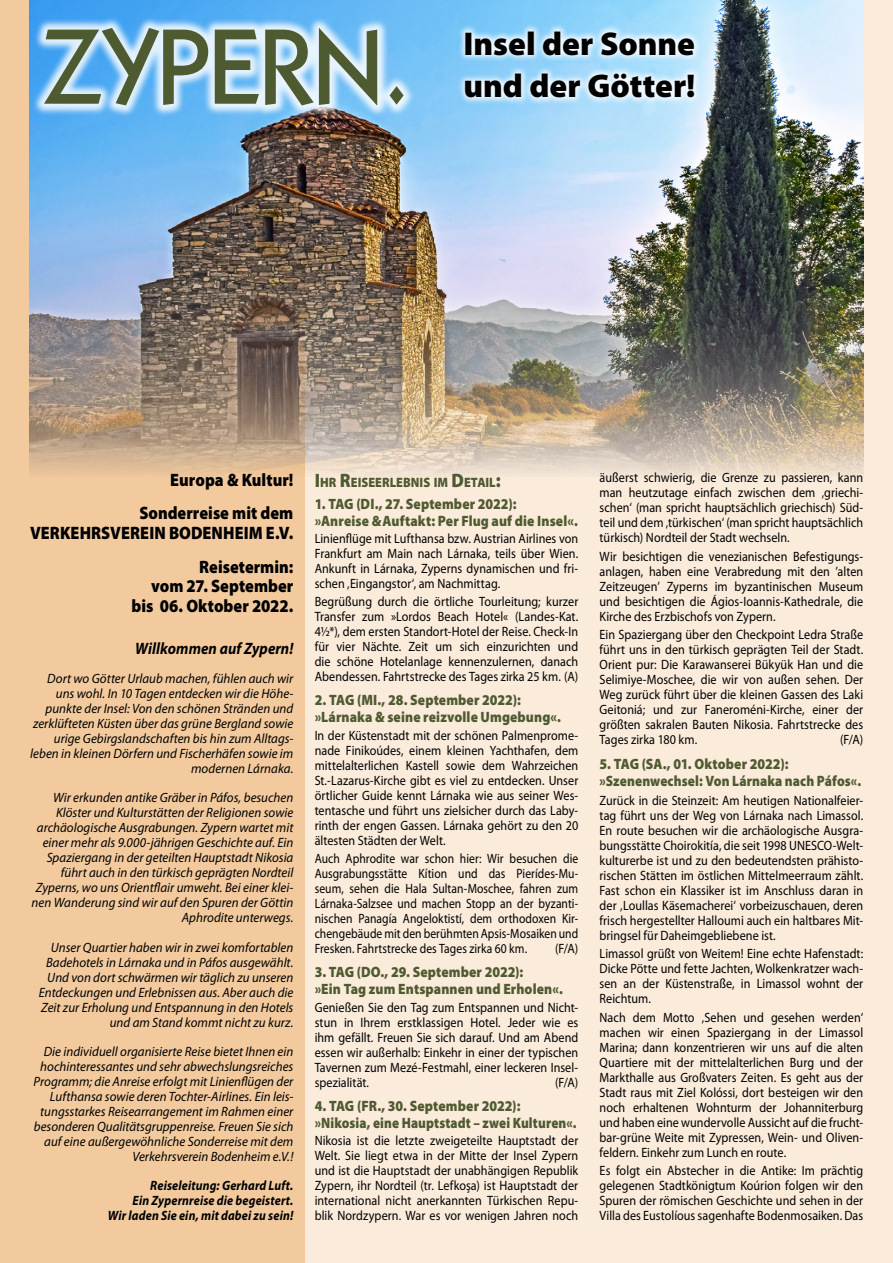
<style>
.page{position:relative;width:893px;height:1263px;background:#faebdb}
.page>*{position:absolute;margin:0;border:0;box-sizing:border-box;transform-origin:0 0}
.t1{font:500 108px "ITC Kabel Std";letter-spacing:-.01em;color:#4e5a30}
.t2{font:900 33px/42px "Myriad Pro";color:#000}
.t3{font:900 18px/33.8px "Myriad Pro";color:#000;text-align:right;scale:.9 1}
.t4{font:italic 700 16.5px "Myriad Pro";letter-spacing:.005em;color:#000;scale:.9 1}
.t5{font:900 15px/17.2px "Myriad Pro";letter-spacing:.01em;color:#4e5a30;scale:.9 1}
.t6{font:900 13.65px "Myriad Pro";letter-spacing:.005em;color:#4e5a30;scale:.9 1}
.t7{font:13.5px/15px "Myriad Pro";letter-spacing:.005em;color:#000;text-align:justify;scale:.9 1}
.t8{font:italic 13.5px/15px "Myriad Pro";color:#000;text-align:right;scale:.96 1}
.t9{font:13.5px/15px "Myriad Pro";letter-spacing:.005em;color:#000;text-align:justify;scale:.86 1}
.t10{font:italic 700 13.5px/15px "Myriad Pro";letter-spacing:.01em;color:#000;text-align:right;scale:.9 1}
.s1{font-size:19.5px}
</style>
<div class="page">
<div style="left:0;top:0;width:304px;height:1263px;background:#f2ca9e"></div>
<img style="left:30px;top:0;width:833px;height:476px">
<div style="left:32px;top:16px;width:383px;height:102px;background:#fff;opacity:.85"></div>
<div style="left:457px;top:23px;width:245px;height:82px;background:#fff;opacity:.85"></div>
<h1 class="t1" style="left:43px;top:3px;width:371px">ZYPERN.</h1>
<h2 class="t2" style="left:463px;top:21px;width:233px">Insel der Sonne und der Götter!</h2>
<h3 class="t3" style="left:139px;top:462px;width:173px">Europa &amp; Kultur!<br>Sonderreise mit dem</h3>
<h3 class="t3" style="left:30px;top:515px;width:294px">VERKEHRSVEREIN BODENHEIM E.V.<br>Reisetermin:</h3>
<h3 class="t3" style="left:131px;top:576px;width:181px;line-height:19.5px">vom 27. September bis 06. Oktober 2022.</h3>
<p class="t4" style="left:135px;top:637px;width:177px">Willkommen auf Zypern!</p>
<p class="t8" style="left:30px;top:671px;width:276px">Dort wo Götter Urlaub machen, fühlen auch wir uns wohl. In 10 Tagen entdecken wir die Höhe&shy;punkte der Insel: Von den schönen Stränden und zerklüfteten Küsten über das grüne Bergland sowie urige Gebirgslandschaften bis hin zum Alltags&shy;leben in kleinen Dörfern und Fischerhäfen sowie im modernen Lárnaka.</p>
<p class="t8" style="left:32px;top:790px;width:274px">Wir erkunden antike Gräber in Páfos, besuchen Klöster und Kulturstätten der Religionen sowie archäologische Ausgrabungen. Zypern wartet mit einer mehr als 9.000-jährigen Geschichte auf. Ein Spaziergang in der geteilten Hauptstadt Nikosia führt auch in den türkisch geprägten Nordteil Zyperns, wo uns Orientflair umweht. Bei einer klei&shy;nen Wanderung sind wir auf den Spuren der Göttin Aphrodite unterwegs.</p>
<p class="t8" style="left:39px;top:939px;width:267px">Unser Quartier haben wir in zwei komfortablen Badehotels in Lárnaka und in Páfos ausgewählt.<br>Und von dort schwärmen wir täglich zu unseren Entdeckungen und Erlebnissen aus. Aber auch die Zeit zur Erholung und Entspannung in den Hotels und am Stand kommt nicht zu kurz.</p>
<p class="t8" style="left:34px;top:1044px;width:272px">Die individuell organisierte Reise bietet Ihnen ein hochinteressantes und sehr abwechslungsreiches Programm; die Anreise erfolgt mit Linienflügen der Lufthansa sowie deren Tochter-Airlines. Ein leis&shy;tungsstarkes Reisearrangement im Rahmen einer besonderen Qualitätsgruppenreise. Freuen Sie sich auf eine außergewöhnliche Sonderreise mit dem Verkehrsverein Bodenheim e.V.!</p>
<p class="t10" style="left:108px;top:1178px;width:208px">Reiseleitung: Gerhard Luft.<br>Ein Zypernreise die begeistert.<br>Wir laden Sie ein, mit dabei zu sein!</p>
<p class="t6" style="left:315px;top:473px;width:208px"><span class="s1">I</span>HR <span class="s1">R</span>EISEERLEBNIS IM <span class="s1">D</span>ETAIL<span class="s1">:</span></p>
<p class="t5" style="left:315px;top:494px;width:294px">1. TAG (DI., 27. September 2022):<br>»Anreise &amp; Auftakt: Per Flug auf die Insel«.</p>
<p class="t7" style="left:315px;top:531px;width:294px">Linienflüge mit Lufthansa bzw. Austrian Airlines von Frankfurt am Main nach Lárnaka, teils über Wien.<br>Ankunft in Lárnaka, Zyperns dynamischen und fri&shy;schen ‚Eingangstor‘, am Nachmittag.</p>
<p class="t7" style="left:315px;top:594px;width:294px">Begrüßung durch die örtliche Tourleitung; kurzer Transfer zum »Lordos Beach Hotel« (Landes-Kat.<br>4½*), dem ersten Standort-Hotel der Reise. Check-In für vier Nächte. Zeit um sich einzurichten und die schöne Hotelanlage kennenzulernen, danach Abendessen. Fahrtstrecke des Tages zirka 25 km. (A)</p>
<p class="t5" style="left:315px;top:691px;width:275px">2. TAG (MI., 28. September 2022): »Lárnaka &amp; seine reizvolle Umgebung«.</p>
<p class="t7" style="left:315px;top:728px;width:294px">In der Küstenstadt mit der schönen Palmenprome&shy;nade Finikoúdes, einem kleinen Yachthafen, dem mittelalterlichen Kastell sowie dem Wahrzeichen St.-Lazarus-Kirche gibt es viel zu entdecken. Unser örtlicher Guide kennt Lárnaka wie aus seiner Wes&shy;tentasche und führt uns zielsicher durch das Laby&shy;rinth der engen Gassen. Lárnaka gehört zu den 20 ältesten Städten der Welt.</p>
<p class="t9" style="left:315px;top:850px;width:308px">Auch Aphrodite war schon hier: Wir besuchen die Ausgrabungsstätte Kítion und das Pierídes-Mu&shy;seum, sehen die Hala Sultan-Moschee, fahren zum Lárnaka-Salzsee und machen Stopp an der byzanti&shy;nischen Panagía Angeloktistí, dem orthodoxen Kir&shy;chengebäude mit den berühmten Apsis-Mosaiken und Fresken. Fahrtstrecke des Tages zirka 60 km.</p>
<p class="t7" style="left:555px;top:940px;width:27px">(F/A)</p>
<p class="t5" style="left:315px;top:962px;width:277px">3. TAG (DO., 29. September 2022):<br>»Ein Tag zum Entspannen und Erholen«.</p>
<p class="t7" style="left:315px;top:999px;width:294px">Genießen Sie den Tag zum Entspannen und Nicht&shy;stun in Ihrem erstklassigen Hotel. Jeder wie es ihm gefällt. Freuen Sie sich darauf. Und am Abend essen wir außerhalb: Einkehr in einer der typischen Tavernen zum Mezé-Festmahl, einer leckeren Insel&shy;spezialität.</p>
<p class="t7" style="left:555px;top:1074px;width:27px">(F/A)</p>
<p class="t5" style="left:315px;top:1096px;width:292px">4. TAG (FR., 30. September 2022): »Nikosia, eine Hauptstadt – zwei Kulturen«.</p>
<p class="t7" style="left:315px;top:1133px;width:294px">Nikosia ist die letzte zweigeteilte Hauptstadt der Welt. Sie liegt etwa in der Mitte der Insel Zypern und ist die Hauptstadt der unabhängigen Republik Zypern, ihr Nordteil (tr. Lefkoşa) ist Hauptstadt der international nicht anerkannten Türkischen Repu&shy;blik Nordzypern. War es vor wenigen Jahren noch</p>
<p class="t7" style="left:600px;top:470px;width:294px">äußerst schwierig, die Grenze zu passieren, kann man heutzutage einfach zwischen dem ‚griechi&shy;schen‘ (man spricht hauptsächlich griechisch) Süd&shy;teil und dem ‚türkischen‘ (man spricht hauptsächlich türkisch) Nordteil der Stadt wechseln.</p>
<p class="t7" style="left:600px;top:548px;width:294px">Wir besichtigen die venezianischen Befestigungs&shy;anlagen, haben eine Verabredung mit den ’alten Zeitzeugen’ Zyperns im byzantinischen Museum und besichtigen die Ágios-Ioannis-Kathedrale, die Kirche des Erzbischofs von Zypern.</p>
<p class="t7" style="left:600px;top:627px;width:294px">Ein Spaziergang über den Checkpoint Ledra Straße führt uns in den türkisch geprägten Teil der Stadt.<br>Orient pur: Die Karawanserei Bükyük Han und die Selimiye-Moschee, die wir von außen sehen. Der Weg zurück führt über die kleinen Gassen des Laki Geitoniá; und zur Faneroméni-Kirche, einer der größten sakralen Bauten Nikosia. Fahrtstrecke des Tages zirka 180 km.</p>
<p class="t7" style="left:840px;top:732px;width:27px">(F/A)</p>
<p class="t5" style="left:600px;top:755px;width:292px">5. TAG (SA., 01. Oktober 2022): »Szenenwechsel: Von Lárnaka nach Páfos«.</p>
<p class="t7" style="left:600px;top:793px;width:294px">Zurück in die Steinzeit: Am heutigen Nationalfeier&shy;tag führt uns der Weg von Lárnaka nach Limassol.<br>En route besuchen wir die archäologische Ausgra&shy;bungsstätte Choirokitía, die seit 1998 UNESCO-Welt&shy;kulturerbe ist und zu den bedeutendsten prähisto&shy;rischen Stätten im östlichen Mittelmeerraum zählt.<br>Fast schon ein Klassiker ist im Anschluss daran in der ‚Loullas Käsemacherei‘ vorbeizuschauen, deren frisch hergestellter Halloumi auch ein haltbares Mit&shy;bringsel für Daheimgebliebene ist.</p>
<p class="t7" style="left:600px;top:946px;width:294px">Limassol grüßt von Weitem! Eine echte Hafenstadt:<br>Dicke Pötte und fette Jachten, Wolkenkratzer wach&shy;sen an der Küstenstraße, in Limassol wohnt der Reichtum.</p>
<p class="t7" style="left:600px;top:1010px;width:294px">Nach dem Motto ‚Sehen und gesehen werden‘ machen wir einen Spaziergang in der Limassol Marina; dann konzentrieren wir uns auf die alten Quartiere mit der mittelalterlichen Burg und der Markthalle aus Großvaters Zeiten. Es geht aus der Stadt raus mit Ziel Kolóssi, dort besteigen wir den noch erhaltenen Wohnturm der Johanniterburg und haben eine wundervolle Aussicht auf die frucht&shy;bar-grüne Weite mit Zypressen, Wein- und Oliven&shy;feldern. Einkehr zum Lunch en route.</p>
<p class="t7" style="left:600px;top:1163px;width:294px">Es folgt ein Abstecher in die Antike: Im prächtig gelegenen Stadtkönigtum Koúrion folgen wir den Spuren der römischen Geschichte und sehen in der Villa des Eustolíous sagenhafte Bodenmosaiken. Das</p>
</div>
